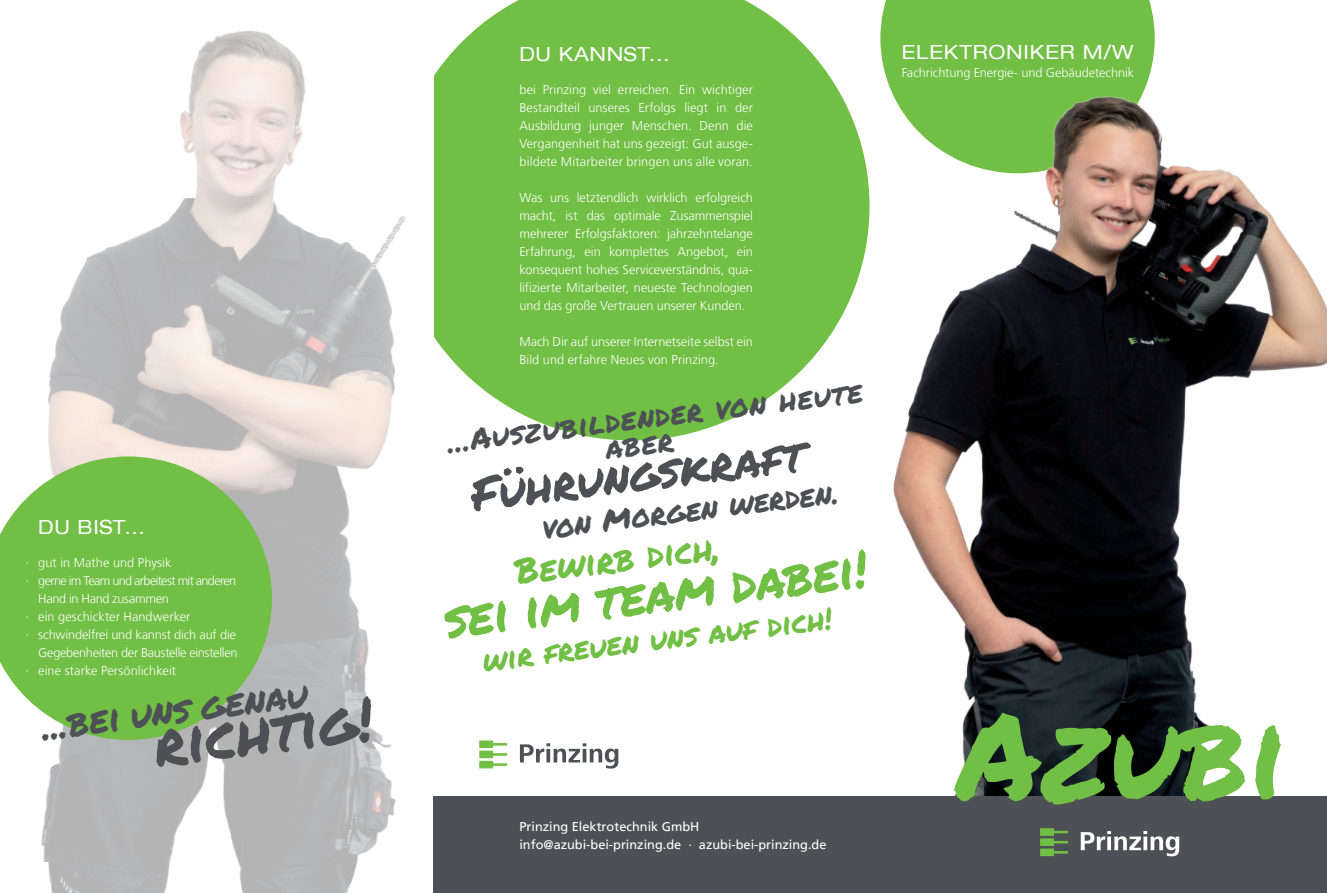
<style>
.page{position:relative;width:1327px;height:893px;background:#fff}
.page>*{position:absolute;margin:0;border:0;box-sizing:border-box;transform-origin:0 0}
.t1{font:121.2px "Permanent Marker";color:#71bf44}
.t2{font:60px "Permanent Marker";color:#4d5156}
.t3{font:51px "Permanent Marker";color:#71bf44}
.t4{font:46.5px "Permanent Marker";color:#4d5156}
.t5{font:37.5px "Permanent Marker";color:#4d5156}
.t6{font:34.5px "Permanent Marker";color:#71bf44}
.t7{font:30px "Permanent Marker";color:#4d5156}
.t8{font:30px "Permanent Marker";color:#71bf44}
.t9{font:expanded 19.5px "Helvetica 53";letter-spacing:.04em;color:#fff}
.Aufzählung{font:300 12.75px/18px "Frutiger LT";letter-spacing:-.005em;color:#fff;text-align:justify}
.t10{font:12.75px "Frutiger LT";color:#fff}
.Aufzählung-2{font:300 12.75px "Frutiger LT";letter-spacing:-.025em;color:#fff}
.Aufzählung-3{font:300 12.75px "Frutiger LT";letter-spacing:-.055em;color:#fff}
</style>
<div class="page">
<svg style="left:434px;top:0;width:435px;height:440px;background:#85c85f"></svg>
<img style="left:41px;top:30px;width:393px;height:863px">
<svg style="left:0;top:456px;width:272px;height:284px;background:#85c35f"></svg>
<img style="left:880px;top:0;width:447px;height:796px">
<div style="left:434px;top:796px;width:893px;height:97px;background:#4d5156"></div>
<svg style="left:479px;top:740px;width:28px;height:28px"></svg>
<svg style="left:520px;top:743px;width:98px;height:26px"></svg>
<svg style="left:1040px;top:828px;width:28px;height:28px"></svg>
<svg style="left:1080px;top:831px;width:99px;height:25px"></svg>
<p class="t9" style="left:38px;top:515px;width:108px">DU BIST...</p>
<p class="Aufzählung" style="left:26px;top:553px;width:147px">· gut in Mathe und Physik</p>
<p class="Aufzählung-3" style="left:26px;top:573px;width:212px">· gerne im Team und arbeitest mit anderen</p>
<p class="Aufzählung-2" style="left:38px;top:591px;width:132px">Hand in Hand zusammen</p>
<p class="Aufzählung" style="left:26px;top:607px;width:166px">· ein geschickter Handwerker</p>
<p class="Aufzählung" style="left:26px;top:625px;width:212px">· schwindelfrei und kannst dich auf die</p>
<p class="Aufzählung-2" style="left:38px;top:645px;width:201px">Gegebenheiten der Baustelle einstellen</p>
<p class="Aufzählung" style="left:26px;top:661px;width:152px">· eine starke Persönlichkeit</p>
<p class="t5" style="left:38px;top:699px;width:269px;rotate:-7deg">...bei uns genau</p>
<p class="t2" style="left:148px;top:701px;width:222px;rotate:-7deg">richtig!</p>
<p class="t9" style="left:519px;top:42px;width:152px">DU KANNST...</p>
<p class="Aufzählung" style="left:519px;top:81px;width:235px">bei Prinzing viel erreichen. Ein wichtiger Bestandteil unseres Erfolgs liegt in der Ausbildung junger Menschen. Denn die Vergangenheit hat uns gezeigt: Gut ausge&shy;bildete Mitarbeiter bringen uns alle voran.</p>
<p class="Aufzählung" style="left:519px;top:189px;width:235px">Was uns letztendlich wirklich erfolgreich macht, ist das optimale Zusammenspiel mehrerer Erfolgsfaktoren: jahrzehntelange Erfahrung, ein komplettes Angebot, ein konsequent hohes Serviceverständnis, qua&shy;lifizierte Mitarbeiter, neueste Technologien und das große Vertrauen unserer Kunden.</p>
<p class="Aufzählung" style="left:519px;top:333px;width:235px">Mach Dir auf unserer Internetseite selbst ein<br>Bild und erfahre Neues von Prinzing.</p>
<p class="t7" style="left:445px;top:420px;width:419px;rotate:-7deg">...Auszubildender von heute</p>
<p class="t7" style="left:603px;top:426px;width:70px;rotate:-7deg">aber</p>
<p class="t4" style="left:467px;top:460px;width:336px;rotate:-7deg">Führungskraft</p>
<p class="t7" style="left:539px;top:506px;width:300px;rotate:-7deg">von Morgen werden.</p>
<p class="t6" style="left:512px;top:546px;width:207px;rotate:-7deg">Bewirb dich,</p>
<p class="t3" style="left:439px;top:582px;width:427px;rotate:-7deg">sei im team dabei!</p>
<p class="t8" style="left:480px;top:639px;width:353px;rotate:-7deg">wir freuen uns auf dich!</p>
<p class="t10" style="left:519px;top:819px;width:181px">Prinzing Elektrotechnik GmbH</p>
<p class="t10" style="left:519px;top:837px;width:309px">info@azubi-bei-prinzing.de · azubi-bei-prinzing.de</p>
<p class="t9" style="left:901px;top:40px;width:233px">ELEKTRONIKER M/W</p>
<p class="Aufzählung" style="left:901px;top:63px;width:234px">Fachrichtung Energie- und Gebäudetechnik</p>
<p class="t1" style="left:956px;top:665px;width:334px">Azubi</p>
</div>
